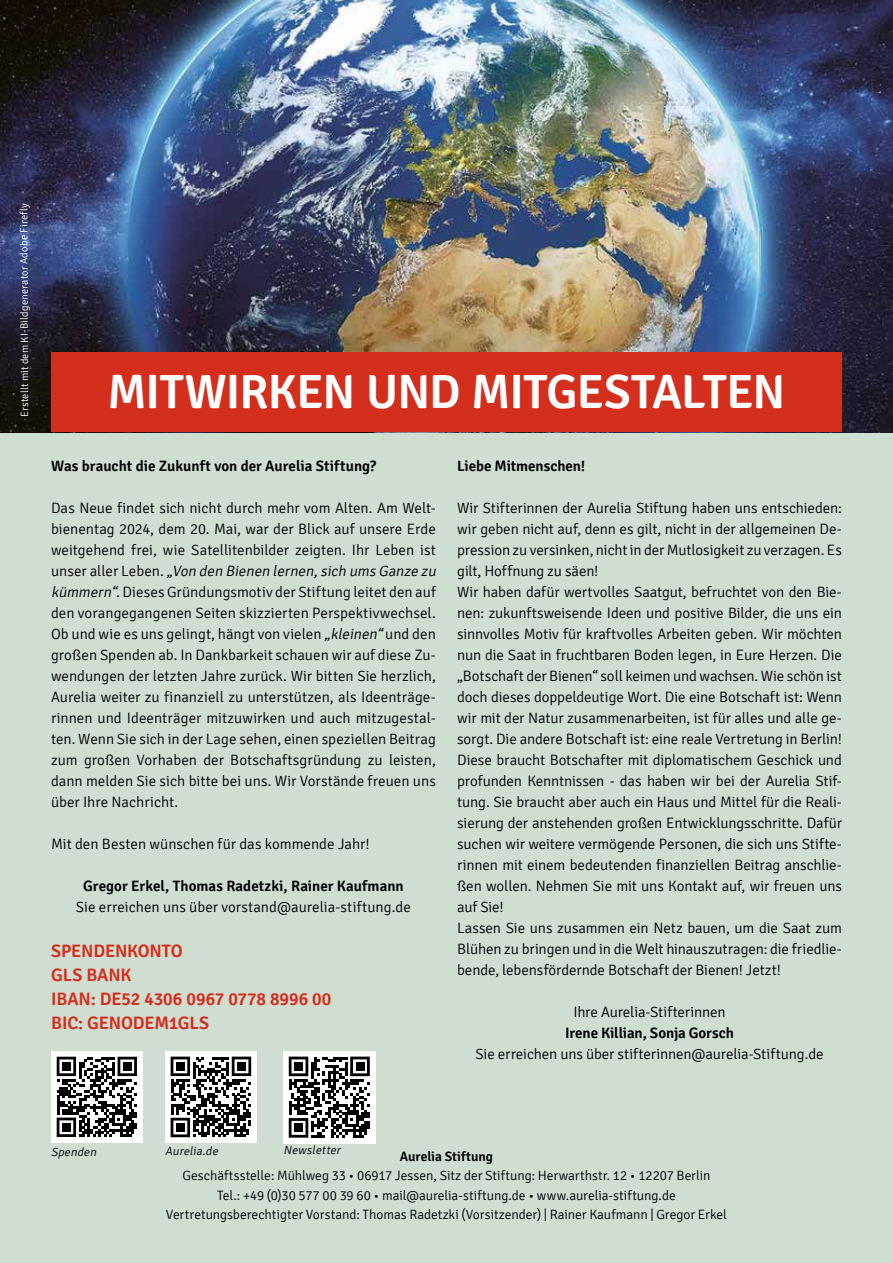
<style>
.page{position:relative;width:893px;height:1263px;background:#fff}
.page>*{position:absolute;margin:0;border:0;box-sizing:border-box;transform-origin:0 0}
.t1{font:600 47.85px "Signika";letter-spacing:-.02em;color:#fff}
.t2{font:600 18px/24px "Signika";letter-spacing:-.005em;color:#d42e1c}
.t3{font:300 15px/21px "Signika";letter-spacing:-.005em;color:#000}
.t4{font:600 15px "Signika";color:#000}
.t5{font:300 13.5px/19.5px "Signika";letter-spacing:-.005em;color:#000;text-align:center}
.t6{font:600 13.5px "Signika";letter-spacing:-.005em;color:#000}
.t7{font:italic 300 12px "Signika";color:#000}
.t8{font:300 10.5px "Signika";letter-spacing:.01em;color:#fff}
.s1{font-style:italic}
</style>
<div class="page">
<div style="left:0;top:422px;width:893px;height:841px;background:#d0ded2"></div>
<img style="left:0;top:0;width:893px;height:432px">
<div style="left:51px;top:352px;width:791px;height:80px;background:#d42e1c"></div>
<div style="left:51px;top:1051px;width:91px;height:91px;background:#fff"></div>
<svg style="left:57px;top:1057px;width:80px;height:80px"></svg>
<div style="left:62px;top:1062px;width:9px;height:8px;background:#000"></div>
<div style="left:123px;top:1062px;width:8px;height:8px;background:#000"></div>
<div style="left:62px;top:1123px;width:9px;height:8px;background:#000"></div>
<div style="left:165px;top:1051px;width:92px;height:92px;background:#fff"></div>
<svg style="left:171px;top:1056px;width:80px;height:81px"></svg>
<div style="left:176px;top:1062px;width:8px;height:8px;background:#000"></div>
<div style="left:237px;top:1062px;width:9px;height:8px;background:#000"></div>
<div style="left:176px;top:1123px;width:8px;height:9px;background:#000"></div>
<div style="left:283px;top:1051px;width:92px;height:92px;background:#fff"></div>
<svg style="left:289px;top:1056px;width:81px;height:82px"></svg>
<div style="left:294px;top:1062px;width:9px;height:8px;background:#000"></div>
<div style="left:356px;top:1062px;width:8px;height:8px;background:#000"></div>
<div style="left:294px;top:1124px;width:9px;height:8px;background:#000"></div>
<p class="t8" style="left:19px;top:417px;width:216px;rotate:-90deg">Erstellt mit dem KI-Bildgenerator Adobe Firefly</p>
<h1 class="t1" style="left:107px;top:364px;width:680px">MITWIRKEN UND MITGESTALTEN</h1>
<p class="t4" style="left:51px;top:457px;width:327px">Was braucht die Zukunft von der Aurelia Stiftung?</p>
<p class="t3" style="left:51px;top:498px;width:389px">Das Neue findet sich nicht durch mehr vom Alten. Am Welt&shy;bienentag 2024, dem 20. Mai, war der Blick auf unsere Erde weitgehend frei, wie Satellitenbilder zeigten. Ihr Leben ist u n s e r a l l e r L e b e n . <span class="s1">„Von den Bienen lernen,sich ums Ganze zu kümmern“</span>. Dieses Gründungsmotiv der Stiftung leitet den auf den vorangegangenen Seiten skizzierten Perspektivwechsel.<br>Ob und wie es uns gelingt, hängt von vielen <span class="s1">„kleinen“</span> und den großen Spenden ab. In Dankbarkeit schauen wir auf diese Zu&shy;wendungen der letzten Jahre zurück. Wir bitten Sie herzlich, Aurelia weiter zu finanziell zu unterstützen, als Ideenträge&shy;rinnen und Ideenträger mitzuwirken und auch mitzugestal&shy;ten. Wenn Sie sich in der Lage sehen, einen speziellen Beitrag zum großen Vorhaben der Botschaftsgründung zu leisten, dann melden Sie sich bitte bei uns. Wir Vorstände freuen uns über Ihre Nachricht.</p>
<p class="t3" style="left:51px;top:834px;width:320px">Mit den Besten wünschen für das kommende Jahr!</p>
<p class="t4" style="left:83px;top:877px;width:322px">Gregor Erkel, Thomas Radetzki, Rainer Kaufmann</p>
<p class="t3" style="left:76px;top:897px;width:336px">Sie erreichen uns über vorstand@aurelia-stiftung.de</p>
<p class="t2" style="left:51px;top:939px;width:282px">SPENDENKONTO<br>GLS BANK<br>IBAN: DE52 4306 0967 0778 8996 00<br>BIC: GENODEM1GLS</p>
<p class="t4" style="left:457px;top:457px;width:130px">Liebe Mitmenschen!</p>
<p class="t3" style="left:457px;top:498px;width:386px">Wir Stifterinnen der Aurelia Stiftung haben uns entschieden: wir geben nicht auf, denn es gilt, nicht in der allgemeinen De&shy;pression zu versinken, nicht in der Mutlosigkeit zu verzagen. Es gilt, Hoffnung zu säen!<br>Wir haben dafür wertvolles Saatgut, befruchtet von den Bie&shy;nen: zukunftsweisende Ideen und positive Bilder, die uns ein sinnvolles Motiv für kraftvolles Arbeiten geben. Wir möchten nun die Saat in fruchtbaren Boden legen, in Eure Herzen. Die „Botschaft der Bienen“ soll keimen und wachsen. Wie schön ist doch dieses doppeldeutige Wort. Die eine Botschaft ist: Wenn wir mit der Natur zusammenarbeiten, ist für alles und alle ge&shy;sorgt. Die andere Botschaft ist: eine reale Vertretung in Berlin!<br>Diese braucht Botschafter mit diplomatischem Geschick und profunden Kenntnissen - das haben wir bei der Aurelia Stif&shy;tung. Sie braucht aber auch ein Haus und Mittel für die Reali&shy;sierung der anstehenden großen Entwicklungsschritte. Dafür suchen wir weitere vermögende Personen, die sich uns Stifte&shy;rinnen mit einem bedeutenden finanziellen Beitrag anschlie&shy;ßen wollen. Nehmen Sie mit uns Kontakt auf, wir freuen uns auf Sie!<br>Lassen Sie uns zusammen ein Netz bauen, um die Saat zum Blühen zu bringen und in die Welt hinauszutragen: die friedlie&shy;bende, lebensfördernde Botschaft der Bienen! Jetzt!</p>
<p class="t3" style="left:573px;top:1002px;width:154px">Ihre Aurelia-Stifterinnen</p>
<p class="t4" style="left:565px;top:1024px;width:170px">Irene Killian, Sonja Gorsch</p>
<p class="t3" style="left:475px;top:1044px;width:350px">Sie erreichen uns über stifterinnen@aurelia-Stiftung.de</p>
<p class="t7" style="left:51px;top:1145px;width:49px">Spenden</p>
<p class="t7" style="left:165px;top:1144px;width:57px">Aurelia.de</p>
<p class="t7" style="left:284px;top:1143px;width:61px">Newsletter</p>
<p class="t6" style="left:400px;top:1148px;width:95px">Aurelia Stiftung</p>
<p class="t5" style="left:166px;top:1166px;width:563px">Geschäftsstelle: Mühlweg 33 • 06917 Jessen, Sitz der Stiftung: Herwarthstr. 12 • 12207 Berlin<br>Tel.: +49 (0)30 577 00 39 60 • mail@aurelia-stiftung.de • www.aurelia-stiftung.de<br>Vertretungsberechtigter Vorstand: Thomas Radetzki (Vorsitzender) | Rainer Kaufmann | Gregor Erkel</p>
</div>
